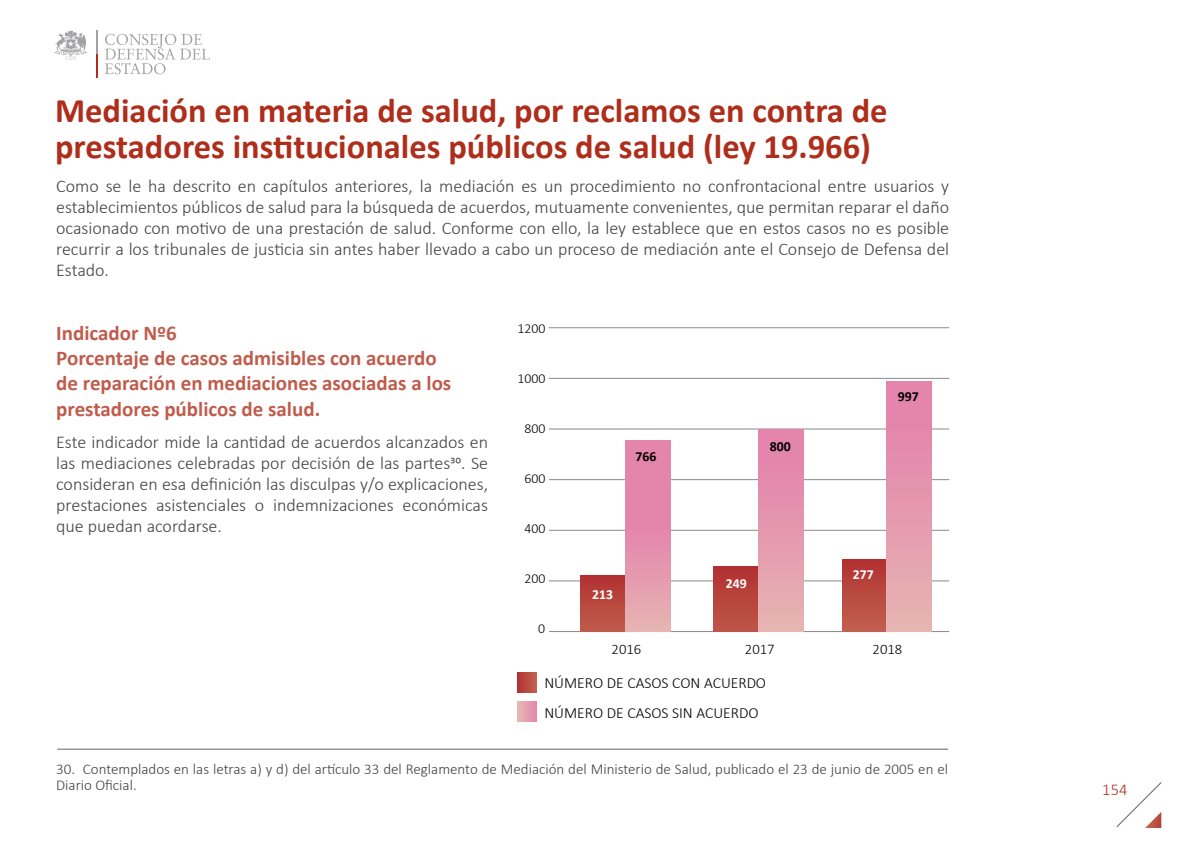
<style>
.page{position:relative;width:1191px;height:851px;background:#fff}
.page>*{position:absolute;margin:0;border:0;box-sizing:border-box;transform-origin:0 0}
.t1{font:700 34.5px/36px "Calibri";color:#ae2e1b}
.t2{font:700 21px/25.2px "Calibri";color:#c05c4c}
.t3{font:300 18px/21px "Calibri";color:#434141;text-align:justify}
.t4{font:300 16.5px "Calibri";color:#ae2e1b}
.t5{font:300 15.6px/30.2px "Calibri";color:#000}
.t6{font:300 15px/16.5px "Calibri";color:#434141}
.t7{font:300 14.7px "Calibri";color:#000}
.t8{font:300 13.8px "Calibri";color:#000}
.t9{font:700 13.8px "Calibri";color:#fff}
.t10{font:700 13.8px "Calibri";color:#000}
</style>
<div class="page">
<svg style="left:54px;top:30px;width:34px;height:30px"></svg>
<svg style="left:105px;top:34px;width:105px;height:40px"></svg>
<svg style="left:96px;top:30px;width:1px;height:48px"></svg>
<svg style="left:1116px;top:782px;width:45px;height:45px"></svg>
<hr style="left:549px;top:631px;width:400px;height:1px;background:#8a8a8b">
<hr style="left:549px;top:580px;width:400px;height:1px;background:#8a8a8b">
<hr style="left:549px;top:530px;width:400px;height:1px;background:#8a8a8b">
<hr style="left:549px;top:479px;width:400px;height:1px;background:#8a8a8b">
<hr style="left:549px;top:428px;width:400px;height:1px;background:#8a8a8b">
<hr style="left:549px;top:378px;width:400px;height:1px;background:#8a8a8b">
<hr style="left:548px;top:327px;width:401px;height:1px;background:#8a8a8b">
<div style="left:581px;top:575px;width:44px;height:56px;background:linear-gradient(to bottom,#b23130,#bf5c4b)"></div>
<div style="left:625px;top:441px;width:45px;height:190px;background:linear-gradient(to bottom,#e379a9,#e6aab1)"></div>
<div style="left:713px;top:566px;width:45px;height:65px;background:linear-gradient(to bottom,#b23031,#bd5747)"></div>
<div style="left:758px;top:429px;width:45px;height:202px;background:linear-gradient(to bottom,#e47eaa,#e6b3b2)"></div>
<div style="left:842px;top:559px;width:45px;height:72px;background:linear-gradient(to bottom,#b13130,#c1604f)"></div>
<div style="left:887px;top:381px;width:44px;height:250px;background:linear-gradient(to bottom,#e47eaa,#e6b3b2)"></div>
<div style="left:517px;top:672px;width:20px;height:20px;background:linear-gradient(to right,#b13230,#c15f4f)"></div>
<div style="left:517px;top:701px;width:20px;height:20px;background:linear-gradient(to right,#e6bab3,#e489ac)"></div>
<hr style="left:57px;top:748px;width:891px;height:1px;background:#656569">
<h1 class="t1" style="left:55px;top:92px;width:834px">Mediación en materia de salud, por reclamos en contra de prestadores institucionales públicos de salud (ley 19.966)</h1>
<p class="t3" style="left:56px;top:175px;width:894px">Como se le ha descrito en capítulos anteriores, la mediación es un procedimiento no confrontacional entre usuarios y establecimientos públicos de salud para la búsqueda de acuerdos, mutuamente convenientes, que permitan reparar el daño ocasionado con motivo de una prestación de salud. Conforme con ello, la ley establece que en estos casos no es posible recurrir a los tribunales de justicia sin antes haber llevado a cabo un proceso de mediación ante el Consejo de Defensa del Estado.</p>
<p class="t2" style="left:56px;top:320px;width:397px">Indicador Nº6<br>Porcentaje de casos admisibles con acuerdo de reparación en mediaciones asociadas a los prestadores públicos de salud.</p>
<p class="t3" style="left:56px;top:431px;width:433px">Este indicador mide la cantidad de acuerdos alcanzados en las mediaciones celebradas por decisión de las partes30. Se consideran en esa definición las disculpas y/o explicaciones, prestaciones asistenciales o indemnizaciones económicas que puedan acordarse.</p>
<p class="t8" style="left:517px;top:320px;width:29px">1200</p>
<p class="t8" style="left:517px;top:370px;width:29px">1000</p>
<p class="t8" style="left:524px;top:420px;width:22px">800</p>
<p class="t8" style="left:524px;top:470px;width:22px">600</p>
<p class="t8" style="left:524px;top:520px;width:22px">400</p>
<p class="t8" style="left:524px;top:570px;width:22px">200</p>
<p class="t8" style="left:538px;top:620px;width:8px">0</p>
<p class="t10" style="left:635px;top:447px;width:22px">766</p>
<p class="t9" style="left:592px;top:584px;width:22px">213</p>
<p class="t10" style="left:769px;top:436px;width:22px">800</p>
<p class="t9" style="left:725px;top:573px;width:22px">249</p>
<p class="t10" style="left:898px;top:386px;width:22px">997</p>
<p class="t9" style="left:852px;top:564px;width:22px">277</p>
<p class="t7" style="left:611px;top:639px;width:31px">2016</p>
<p class="t7" style="left:745px;top:639px;width:31px">2017</p>
<p class="t7" style="left:872px;top:639px;width:31px">2018</p>
<p class="t5" style="left:544px;top:667px;width:223px">NÚMERO DE CASOS CON ACUERDO<br>NÚMERO DE CASOS SIN ACUERDO</p>
<p class="t6" style="left:56px;top:760px;width:893px">30. Contemplados en las letras a) y d) del artículo 33 del Reglamento de Mediación del Ministerio de Salud, publicado el 23 de junio de 2005 en el<br>Diario Oficial.</p>
<p class="t4" style="left:1102px;top:778px;width:27px">154</p>
</div>
